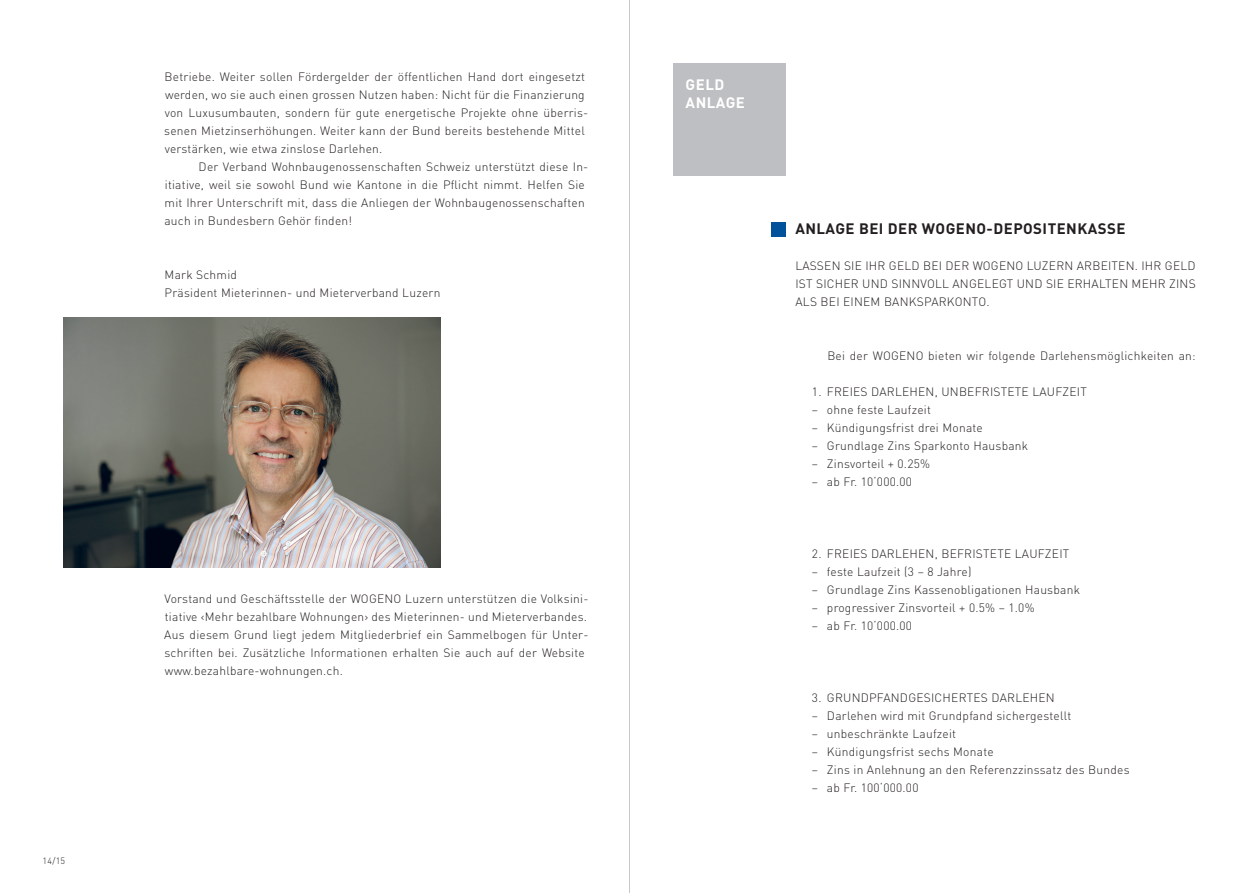
<style>
.page{position:relative;width:1259px;height:893px;background:#fff}
.page>*{position:absolute;margin:0;border:0;box-sizing:border-box;transform-origin:0 0}
.t1{font:700 15px "DIN";letter-spacing:.03em;color:#231f20}
.t2{font:700 15px/18px "DIN";letter-spacing:.03em;color:#fff}
.t3{font:300 12px/18px "DIN";letter-spacing:.02em;color:#231f20}
.t4{font:300 9px "DIN";color:#231f20}
</style>
<div class="page">
<hr style="left:629px;top:0;width:1px;height:893px;background:#c7c8ca">
<div style="left:771px;top:222px;width:15px;height:15px;background:#01529a"></div>
<img style="left:64px;top:318px;width:377px;height:249px">
<div style="left:674px;top:64px;width:112px;height:112px;background:#bebfc2"></div>
<p class="t4" style="left:43px;top:855px;width:24px">14 /15</p>
<p class="t3" style="left:164px;top:68px;width:426px">Betriebe. Weiter sollen Fördergelder der öffentlichen Hand dort eingesetzt werden, wo sie auch einen grossen Nutzen haben: Nicht für die Finanzierung von Luxusumbauten, sondern für gute energetische Projekte ohne überris&shy;senen Mietzinserhöhungen. Weiter kann der Bund bereits bestehende Mittel verstärken, wie etwa zinslose Darlehen.</p>
<p class="t3" style="left:164px;top:158px;width:425px;text-indent:34px">Der Verband Wohnbaugenossenschaften Schweiz unterstützt diese In&shy;itiative, weil sie sowohl Bund wie Kantone in die Pflicht nimmt. Helfen Sie mit Ihrer Unterschrift mit, dass die Anliegen der Wohnbaugenossenschaften auch in Bundesbern Gehör finden!</p>
<p class="t3" style="left:165px;top:266px;width:277px">Mark Schmid<br>Präsident Mieterinnen- und Mieterverband Luzern</p>
<p class="t3" style="left:164px;top:590px;width:426px">Vorstand und Geschäftsstelle der WOGENO Luzern unterstützen die Volksini&shy;tiative ‹Mehr bezahlbare Wohnungen› des Mieterinnen- und Mieterverbandes.<br>Aus diesem Grund liegt jedem Mitgliederbrief ein Sammelbogen für Unter&shy;schriften bei. Zusätzliche Informationen erhalten Sie auch auf der Website www.bezahlbare-wohnungen.ch.</p>
<p class="t2" style="left:685px;top:75px;width:61px">GELD<br>ANLAGE</p>
<p class="t1" style="left:795px;top:219px;width:331px">ANLAGE BEI DER WOGENO-DEPOSITENKASSE</p>
<p class="t3" style="left:795px;top:257px;width:402px;text-align:justify">LASSEN SIE IHR GELD BEI DER WOGENO LUZERN ARBEITEN. IHR GELD IST SICHER UND SINNVOLL ANGELEGT UND SIE ERHALTEN MEHR ZINS ALS BEI EINEM BANKSPARKONTO.</p>
<p class="t3" style="left:827px;top:347px;width:370px">Bei der WOGENO bieten wir folgende Darlehensmöglichkeiten an:</p>
<p class="t3" style="left:812px;top:383px;width:276px">1. FREIES DARLEHEN, UNBEFRISTETE LAUFZEIT</p>
<p class="t3" style="left:812px;top:401px;width:121px">– ohne feste Laufzeit</p>
<p class="t3" style="left:812px;top:419px;width:172px">– Kündigungsfrist drei Monate</p>
<p class="t3" style="left:812px;top:437px;width:218px">– Grundlage Zins Sparkonto Hausbank</p>
<p class="t3" style="left:812px;top:455px;width:120px">– Zinsvorteil + 0.25%</p>
<p class="t3" style="left:812px;top:473px;width:102px">– ab Fr. 10‘000.00</p>
<p class="t3" style="left:812px;top:545px;width:259px">2. FREIES DARLEHEN, BEFRISTETE LAUFZEIT</p>
<p class="t3" style="left:812px;top:563px;width:161px">– feste Laufzeit (3 – 8 Jahre)</p>
<p class="t3" style="left:812px;top:581px;width:269px">– Grundlage Zins Kassenobligationen Hausbank</p>
<p class="t3" style="left:812px;top:599px;width:224px">– progressiver Zinsvorteil + 0.5% – 1.0%</p>
<p class="t3" style="left:812px;top:617px;width:102px">– ab Fr. 10‘000.00</p>
<p class="t3" style="left:812px;top:689px;width:244px">3. GRUNDPFANDGESICHERTES DARLEHEN</p>
<p class="t3" style="left:812px;top:707px;width:261px">– Darlehen wird mit Grundpfand sichergestellt</p>
<p class="t3" style="left:812px;top:725px;width:146px">– unbeschränkte Laufzeit</p>
<p class="t3" style="left:812px;top:743px;width:183px">– Kündigungsfrist sechs Monate</p>
<p class="t3" style="left:812px;top:761px;width:319px">– Zins in Anlehnung an den Referenzzinssatz des Bundes</p>
<p class="t3" style="left:812px;top:779px;width:108px">– ab Fr. 100‘000.00</p>
</div>
